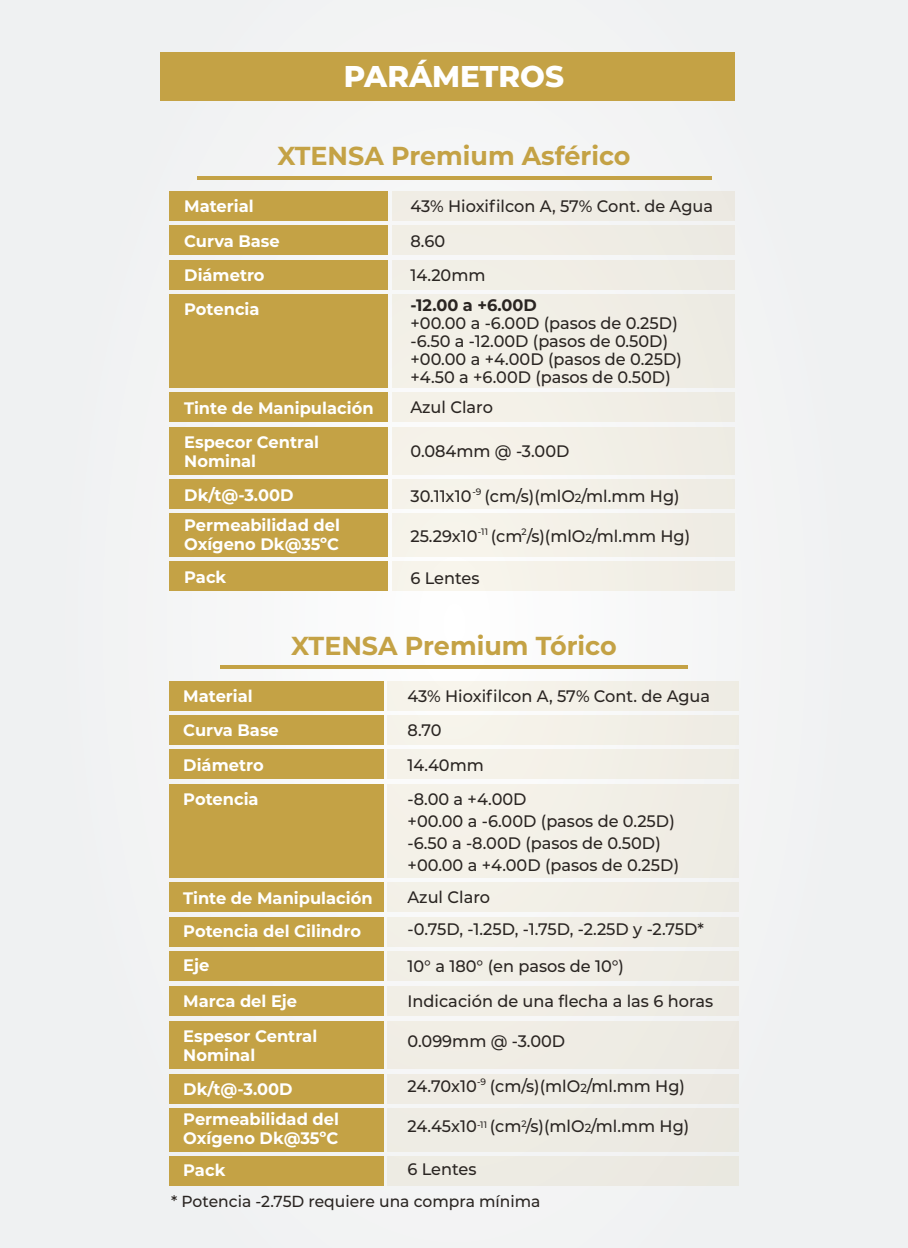
<style>
.page{position:relative;width:908px;height:1248px;background:#fff}
.page>*{position:absolute;margin:0;border:0;box-sizing:border-box;transform-origin:0 0}
.t1{font:800 30px "Montserrat";color:#fff}
.t2{font:700 26px "Montserrat";color:#c4a245}
.t3{font:500 16.6px/34.2px "Montserrat";color:#2a2522}
.t4{font:700 16.6px/34.2px "Montserrat";color:#fff}
.t5{font:700 16.6px "Montserrat";color:#2a2522}
.t6{font:500 16px "Montserrat";color:#2a2522}
.t7{font:500 9.4px "Montserrat";color:#2a2522}
.s1{font-size:11.8px}
</style>
<div class="page">
<div style="left:0;top:0;width:907px;height:1247px;background:#f0f1f2"></div>
<div style="left:169px;top:191px;width:218px;height:30px;background:#c4a245"></div>
<div style="left:169px;top:225px;width:218px;height:30px;background:#c4a245"></div>
<div style="left:169px;top:260px;width:218px;height:29px;background:#c4a245"></div>
<div style="left:169px;top:294px;width:218px;height:93px;background:#c4a245"></div>
<div style="left:169px;top:392px;width:218px;height:30px;background:#c4a245"></div>
<div style="left:169px;top:426px;width:218px;height:48px;background:#c4a245"></div>
<div style="left:392px;top:191px;width:342px;height:30px;background:#efece4"></div>
<div style="left:392px;top:225px;width:342px;height:30px;background:#f0ede5"></div>
<div style="left:392px;top:260px;width:342px;height:29px;background:#f1eee5"></div>
<div style="left:392px;top:294px;width:342px;height:93px;background:#f1efe6"></div>
<div style="left:392px;top:392px;width:342px;height:30px;background:#f3f0e7"></div>
<div style="left:169px;top:561px;width:218px;height:30px;background:#c4a245"></div>
<div style="left:392px;top:561px;width:342px;height:30px;background:#f5f1e9"></div>
<div style="left:169px;top:479px;width:218px;height:30px;background:#c4a245"></div>
<div style="left:392px;top:479px;width:342px;height:30px;background:#f4f1e8"></div>
<div style="left:169px;top:513px;width:218px;height:44px;background:#c4a245"></div>
<div style="left:392px;top:513px;width:342px;height:44px;background:#f4f1e8"></div>
<div style="left:392px;top:426px;width:342px;height:48px;background:#f3f1e8"></div>
<hr style="left:220px;top:665px;width:467px;height:4px;background:#c4a245">
<hr style="left:196px;top:176px;width:515px;height:3px;background:#c4a245">
<div style="left:169px;top:681px;width:214px;height:29px;background:#c4a245"></div>
<div style="left:169px;top:715px;width:214px;height:29px;background:#c4a245"></div>
<div style="left:169px;top:749px;width:214px;height:30px;background:#c4a245"></div>
<div style="left:169px;top:783px;width:214px;height:94px;background:#c4a245"></div>
<div style="left:169px;top:882px;width:214px;height:29px;background:#c4a245"></div>
<div style="left:388px;top:681px;width:350px;height:29px;background:#f5f1e8"></div>
<div style="left:388px;top:715px;width:350px;height:29px;background:#f4f1e8"></div>
<div style="left:388px;top:749px;width:350px;height:30px;background:#f4f1e8"></div>
<div style="left:388px;top:783px;width:350px;height:94px;background:#f3f0e8"></div>
<div style="left:388px;top:882px;width:350px;height:29px;background:#f2efe7"></div>
<div style="left:169px;top:916px;width:214px;height:30px;background:#c4a245"></div>
<div style="left:388px;top:916px;width:350px;height:30px;background:#f1eee6"></div>
<div style="left:169px;top:951px;width:214px;height:30px;background:#c4a245"></div>
<div style="left:388px;top:951px;width:350px;height:30px;background:#f1eee5"></div>
<div style="left:169px;top:986px;width:214px;height:29px;background:#c4a245"></div>
<div style="left:388px;top:986px;width:350px;height:29px;background:#f0ede5"></div>
<div style="left:169px;top:1021px;width:214px;height:48px;background:#c4a245"></div>
<div style="left:169px;top:1156px;width:214px;height:29px;background:#c4a245"></div>
<div style="left:388px;top:1156px;width:350px;height:29px;background:#eceae3"></div>
<div style="left:169px;top:1073px;width:214px;height:30px;background:#c4a245"></div>
<div style="left:388px;top:1073px;width:350px;height:30px;background:#eeece4"></div>
<div style="left:169px;top:1108px;width:214px;height:43px;background:#c4a245"></div>
<div style="left:388px;top:1108px;width:350px;height:43px;background:#edebe3"></div>
<div style="left:388px;top:1021px;width:350px;height:48px;background:#efece4"></div>
<div style="left:160px;top:52px;width:574px;height:48px;background:#c4a245"></div>
<h1 class="t1" style="left:344px;top:55px;width:221px">PARÁMETROS</h1>
<h2 class="t2" style="left:277px;top:137px;width:354px">XTENSA Premium Asférico</h2>
<p class="t4" style="left:184px;top:188px;width:97px">Material<br>Curva Base<br>Diámetro<br>Potencia</p>
<p class="t4" style="left:184px;top:390px;width:191px">Tinte de Manipulación<br>Especor Central</p>
<p class="t4" style="left:184px;top:443px;width:111px">Nominal<br>Dk/t@-3.00D</p>
<p class="t4" style="left:184px;top:515px;width:157px;line-height:18.6px">Permeabilidad del<br>Oxígeno Dk@35ºC</p>
<p class="t4" style="left:184px;top:559px;width:44px">Pack</p>
<p class="t3" style="left:410px;top:189px;width:304px">43% Hioxifilcon A, 57% Cont. de Agua<br>8.60<br>14.20mm</p>
<p class="t5" style="left:410px;top:293px;width:128px">-12.00 a +6.00D</p>
<p class="t3" style="left:410px;top:313px;width:273px;line-height:18px">+00.00 a -6.00D (pasos de 0.25D) -6.50 a -12.00D (pasos de 0.50D) +00.00 a +4.00D (pasos de 0.25D) +4.50 a +6.00D (pasos de 0.50D)</p>
<p class="t3" style="left:410px;top:389px;width:84px">Azul Claro</p>
<p class="t3" style="left:410px;top:433px;width:160px">0.084mm @ -3.00D</p>
<p class="t3" style="left:410px;top:478px;width:270px">30.11x10 (cm/s)(mlO<span class="s1">2</span>/ml.mm Hg)</p>
<p class="t3" style="left:410px;top:518px;width:281px">25.29x10 (cm /s)(mlO<span class="s1">2</span>/ml.mm Hg)</p>
<p class="t3" style="left:410px;top:560px;width:70px">6 Lentes</p>
<p class="t7" style="left:472px;top:485px;width:11px">-9</p>
<p class="t7" style="left:478px;top:525px;width:12px">-11</p>
<p class="t7" style="left:521px;top:525px;width:7px">2</p>
<h2 class="t2" style="left:291px;top:626px;width:327px">XTENSA Premium Tórico</h2>
<p class="t4" style="left:183px;top:678px;width:97px">Material<br>Curva Base<br>Diámetro<br>Potencia</p>
<p class="t4" style="left:183px;top:880px;width:191px;line-height:33.6px">Tinte de Manipulación<br>Potencia del Cilindro<br>Eje</p>
<p class="t4" style="left:183px;top:982px;width:115px">Marca del Eje</p>
<p class="t4" style="left:183px;top:1026px;width:135px;line-height:18.6px">Espesor Central<br>Nominal</p>
<p class="t4" style="left:183px;top:1072px;width:157px;line-height:30.4px">Dk/t@-3.00D<br>Permeabilidad del</p>
<p class="t4" style="left:183px;top:1120px;width:156px;line-height:32.6px">Oxígeno Dk@35ºC<br>Pack</p>
<p class="t3" style="left:407px;top:678px;width:304px">43% Hioxifilcon A, 57% Cont. de Agua<br>8.70<br>14.40mm<br>-8.00 a +4.00D</p>
<p class="t3" style="left:407px;top:809px;width:273px;line-height:22px">+00.00 a -6.00D (pasos de 0.25D) -6.50 a -8.00D (pasos de 0.50D) +00.00 a +4.00D (pasos de 0.25D)</p>
<p class="t3" style="left:407px;top:880px;width:298px;line-height:31.8px">Azul Claro<br>-0.75D, -1.25D, -1.75D, -2.25D y -2.75D*</p>
<p class="t3" style="left:407px;top:947px;width:307px;line-height:35.4px">10° a 180° (en pasos de 10°)<br>Indicación de una flecha a las 6 horas</p>
<p class="t3" style="left:407px;top:1023px;width:159px">0.099mm @ -3.00D</p>
<p class="t3" style="left:407px;top:1067px;width:279px">24.70x10 (cm/s)(mlO<span class="s1">2</span>/ml.mm Hg)</p>
<p class="t3" style="left:407px;top:1108px;width:283px">24.45x10 (cm /s)(mlO<span class="s1">2</span>/ml.mm Hg)</p>
<p class="t3" style="left:407px;top:1150px;width:70px">6 Lentes</p>
<p class="t7" style="left:477px;top:1075px;width:11px">-9</p>
<p class="t7" style="left:477px;top:1117px;width:12px">-11</p>
<p class="t7" style="left:521px;top:1116px;width:7px">2</p>
<p class="t6" style="left:171px;top:1189px;width:371px">* Potencia -2.75D requiere una compra mínima</p>
</div>
